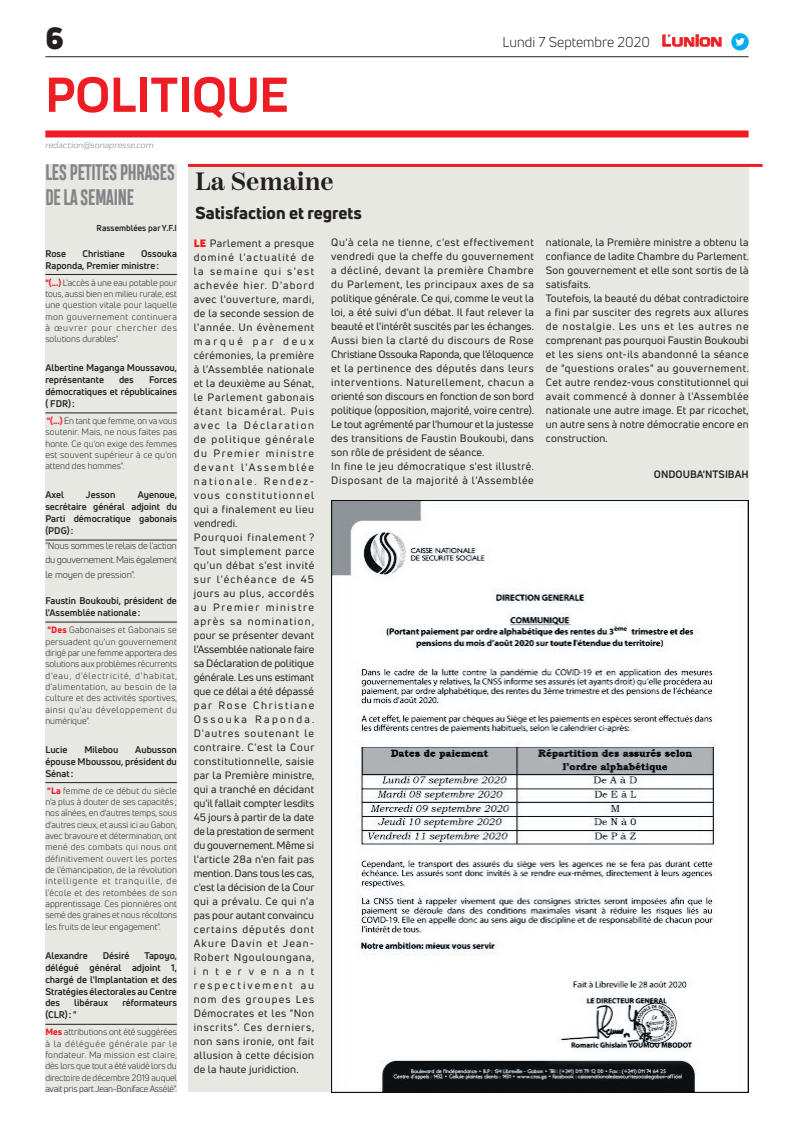
<style>
.page{position:relative;width:794px;height:1129px;background:#fff}
.page>*{position:absolute;margin:0;border:0;box-sizing:border-box;transform-origin:0 0}
.t1{font:700 51px "Praktika";color:#ee1d23}
.t2{font:900 30px "Uni Neue";color:#231f20}
.t3{font:600 25px "Scotch Deck";color:#231f20}
.t4{font:700 21px/25.2px "Heading Compressed Pro";letter-spacing:-.01em;color:#818386}
.t5{font:800 17px "Uni Neue";color:#231f20}
.t6{font:14px "Uni Neue";color:#231f20}
.t7{font:10.5px/14px "Uni Neue";letter-spacing:.035em;color:#231f20}
.t8{font:10.5px/14px "Uni Neue";letter-spacing:.015em;color:#231f20}
.t9{font:700 10.5px "Uni Neue";color:#231f20}
.t10{font:700 9.5px/11.9px "Uni Neue";color:#231f20;text-align:justify}
.t11{font:9.5px/14.5px "Uni Neue";letter-spacing:-.025em;color:#231f20;text-align:justify}
.t12{font:9px/11.3px "Uni Neue";color:#231f20;text-align:justify}
.t13{font:italic 9px "Praktika";color:#818386}
.t14{font:700 8.5px "Uni Neue";color:#231f20}
.s1{font-family:"Eurostile";font-weight:600;font-size:14.9px;color:#ee1d23}
.s2{font-family:"Eurostile";font-weight:600;font-size:11.4px;color:#ee1d23}
.s3{font-weight:800;color:#ee1d23}
.s4{font-weight:900;color:#ee1d23}
</style>
<div class="page">
<div style="left:45px;top:164px;width:132px;height:927px;background:#e7e8e2"></div>
<div style="left:188px;top:164px;width:560px;height:927px;background:#e7e8e2"></div>
<hr style="left:45px;top:56px;width:703px;height:1px;background:#231f20">
<div style="left:45px;top:130px;width:703px;height:7px;background:#ee1d23"></div>
<svg style="left:662px;top:34px;width:60px;height:13px"></svg>
<div style="left:731px;top:33px;width:17px;height:18px;background:#00aeef;border-radius:50%"></div>
<svg style="left:735px;top:38px;width:10px;height:8px"></svg>
<img style="left:331px;top:500px;width:417px;height:591px">
<hr style="left:45px;top:274px;width:132px;height:1px;background:#231f20">
<hr style="left:45px;top:412px;width:132px;height:1px;background:#231f20">
<hr style="left:45px;top:539px;width:132px;height:1px;background:#231f20">
<hr style="left:45px;top:621px;width:132px;height:1px;background:#231f20">
<hr style="left:45px;top:782px;width:132px;height:1px;background:#231f20">
<hr style="left:45px;top:1023px;width:132px;height:1px;background:#231f20">
<hr style="left:188px;top:164px;width:574px;height:3px;background:#ee1d23">
<h2 class="t2" style="left:45px;top:17px;width:20px">6</h2>
<h1 class="t1" style="left:45px;top:54px;width:245px">POLITIQUE</h1>
<p class="t13" style="left:45px;top:138px;width:110px">redaction@sonapresse.com</p>
<h3 class="t6" style="left:502px;top:33px;width:221px">Lundi 7 Septembre 2020 <span class="s1">L</span><span class="s2">UNION</span></h3>
<h3 class="t4" style="left:45px;top:162px;width:131px">LES PETITES PHRASES<br>DE LA SEMAINE</h3>
<p class="t14" style="left:97px;top:223px;width:82px">Rassemblées par Y.F.I</p>
<p class="t10" style="left:45px;top:247px;width:22px">Rose</p>
<p class="t10" style="left:82px;top:247px;width:44px">Christiane</p>
<p class="t10" style="left:45px;top:247px;width:133px;text-indent:96px">Ossouka<br>Raponda, Premier ministre:</p>
<p class="t12" style="left:45px;top:276px;width:133px"><span class="s3">"(...)</span> L'accès à une eau potable pour tous, aussi bien en milieu rurale, est une question vitale pour laquelle mon gouvernement continuera à œuvrer pour chercher des solutions durables".</p>
<p class="t10" style="left:45px;top:361px;width:133px">Albertine Maganga Moussavou, représentante</p>
<p class="t10" style="left:45px;top:373px;width:133px;text-indent:104px">Forces démocratiques et républicaines ( FDR):</p>
<p class="t12" style="left:45px;top:415px;width:133px"><span class="s3">"(...)</span> En tant que femme, on va vous soutenir. Mais, ne nous faites pas honte. Ce qu'on exige des femmes est souvent supérieur à ce qu'on attend des hommes".</p>
<p class="t10" style="left:45px;top:489px;width:20px">Axel</p>
<p class="t10" style="left:86px;top:489px;width:31px">Jesson</p>
<p class="t10" style="left:119px;top:373px;width:16px">des</p>
<p class="t10" style="left:45px;top:489px;width:133px;text-indent:92px">Ayenoue, secrétaire général adjoint du Parti démocratique gabonais (PDG):</p>
<p class="t11" style="left:45px;top:538px;width:133px">"Nous sommes le relais de l'action du gouvernement. Mais également le moyen de pression".</p>
<p class="t10" style="left:45px;top:594px;width:133px">Faustin Boukoubi, président de l'Assemblée nationale:</p>
<p class="t12" style="left:45px;top:624px;width:133px"><span class="s3">"Des</span> Gabonaises et Gabonais se persuadent qu'un gouvernement dirigé par une femme apportera des solutions aux problèmes récurrents d'eau, d'électricité, d'habitat, d'alimentation, au besoin de la culture et des activités sportives, ainsi qu'au développement du numérique".</p>
<p class="t10" style="left:45px;top:743px;width:24px">Lucie</p>
<p class="t10" style="left:84px;top:743px;width:36px">Milebou</p>
<p class="t10" style="left:45px;top:743px;width:133px;text-indent:90px">Aubusson épouse Mboussou, président du Sénat:</p>
<p class="t12" style="left:45px;top:784px;width:133px"><span class="s3">"La</span> femme de ce début du siècle n'a plus à douter de ses capacités ; nos aînées, en d'autres temps, sous d'autres cieux, et aussi ici au Gabon, avec bravoure et détermination, ont mené des combats qui nous ont définitivement ouvert les portes de l'émancipation, de la révolution intelligente et tranquille, de l'école et des retombées de son apprentissage. Ces pionnières ont semé des graines et nous récoltons les fruits de leur engagement".</p>
<p class="t10" style="left:45px;top:949px;width:44px">Alexandre</p>
<p class="t10" style="left:103px;top:949px;width:28px">Désiré</p>
<p class="t10" style="left:45px;top:949px;width:133px;text-indent:99px">Tapoyo, délégué général adjoint 1, chargé de l'Implantation et des Stratégies électorales au Centre des</p>
<p class="t10" style="left:74px;top:996px;width:35px">libéraux</p>
<p class="t10" style="left:122px;top:996px;width:56px">réformateurs</p>
<p class="t10" style="left:45px;top:1008px;width:33px">(CLR): "</p>
<p class="t12" style="left:45px;top:1026px;width:133px"><span class="s3">Mes</span> attributions ont été suggérées à la déléguée générale par le fondateur. Ma mission est claire, dès lors que tout a été validé lors du directoire de décembre 2019 auquel avait pris part Jean-Boniface Assélé".</p>
<h3 class="t3" style="left:195px;top:167px;width:140px">La Semaine</h3>
<h3 class="t5" style="left:195px;top:201px;width:168px">Satisfaction et regrets</h3>
<p class="t7" style="left:331px;top:235px;width:204px">Qu'à cela ne tienne, c'est effectivement vendredi que la cheffe du gouvernement a décliné, devant la première Chambre du Parlement, les principaux axes de sa politique générale. Ce qui, comme le veut la loi, a été suivi d'un débat. Il faut relever la beauté et l'intérêt suscités par les échanges.<br>Aussi bien la clarté du discours de Rose Christiane Ossouka Raponda, que l'éloquence et la pertinence des députés dans leurs interventions. Naturellement, chacun a orienté son discours en fonction de son bord politique (opposition, majorité, voire centre).<br>Le tout agrémenté par l'humour et la justesse des transitions de Faustin Boukoubi, dans son rôle de président de séance.<br>In fine le jeu démocratique s'est illustré.<br>Disposant de la majorité à l'Assemblée</p>
<p class="t8" style="left:546px;top:235px;width:204px">nationale, la Première ministre a obtenu la confiance de ladite Chambre du Parlement.<br>Son gouvernement et elle sont sortis de là satisfaits.<br>Toutefois, la beauté du débat contradictoire a fini par susciter des regrets aux allures de nostalgie. Les uns et les autres ne comprenant pas pourquoi Faustin Boukoubi et les siens ont-ils abandonné la séance de "questions orales" au gouvernement.<br>Cet autre rendez-vous constitutionnel qui avait commencé à donner à l'Assemblée nationale une autre image. Et par ricochet, un autre sens à notre démocratie encore en construction.</p>
<p class="t7" style="left:194px;top:236px;width:122px"><span class="s4">LE</span> Parlement a presque dominé l'actualité de la semaine qui s'est achevée hier. D'abord avec l'ouverture, mardi, de la seconde session de l'année. Un évènement marqué par deux cérémonies, la première à l'Assemblée nationale et la deuxième au Sénat, le Parlement gabonais étant bicaméral. Puis avec la Déclaration de politique générale du Premier ministre devant l'Assemblée nationale. Rendez&shy;vous constitutionnel qui a finalement eu lieu vendredi.<br>Pourquoi finalement ?<br>Tout simplement parce qu'un débat s'est invité sur l'échéance de 45 jours au plus, accordés au Premier ministre après sa nomination, pour se présenter devant l'Assemblée nationale faire sa Déclaration de politique générale. Les uns estimant que ce délai a été dépassé par Rose Christiane<br>Ossouka Raponda.<br>D'autres soutenant le contraire. C'est la Cour constitutionnelle, saisie par la Première ministre, qui a tranché en décidant qu'il fallait compter lesdits<br>45 jours à partir de la date de la prestation de serment du gouvernement. Même si l'article 28a n'en fait pas mention. Dans tous les cas, c'est la décision de la Cour qui a prévalu. Ce qui n'a pas pour autant convaincu certains députés dont<br>Akure Davin et Jean-<br>Robert Ngouloungana, intervenant respectivement au nom des groupes Les<br>Démocrates et les "Non inscrits". Ces derniers, non sans ironie, ont fait allusion à cette décision de la haute juridiction.</p>
<p class="t9" style="left:654px;top:468px;width:96px">ONDOUBA'NTSIBAH</p>
</div>
